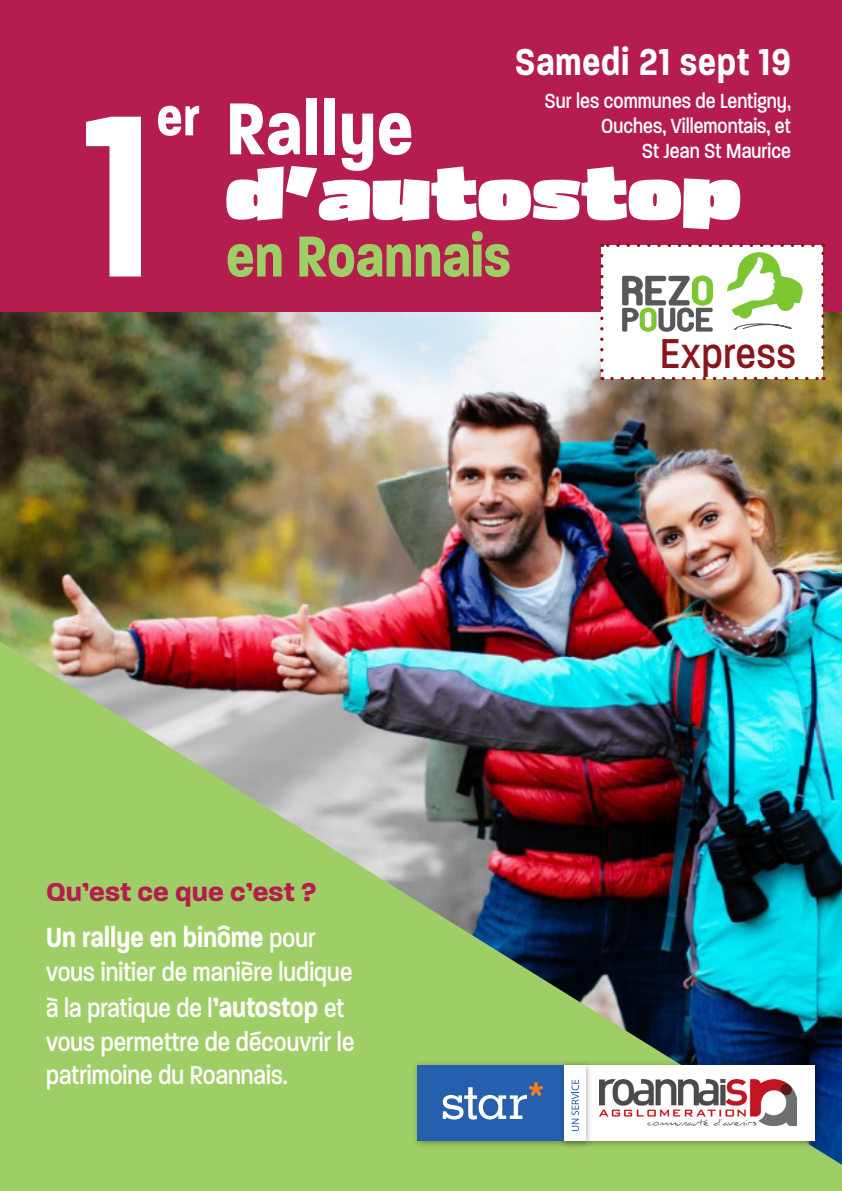
<style>
.page{position:relative;width:842px;height:1191px;background:#fff}
.page>*{position:absolute;margin:0;border:0;box-sizing:border-box;transform-origin:0 0}
.t1{font:600 249.6px "Paralucent Cond";color:#fff}
.t2{font:700 79.4px "Paralucent Cond";letter-spacing:.01em;color:#fff}
.t3{font:900 72.4px "Asphalt";letter-spacing:.01em;color:#fff}
.t4{font:700 62.4px "Paralucent Cond";color:#9fce66}
.t5{font:700 56.8px "Paralucent Cond";color:#fff}
.t6{font:500 45.2px "Paralucent Cond";letter-spacing:.02em;color:#88161a}
.t7{font:600 40.6px "Paralucent Cond";letter-spacing:.02em;color:#fff}
.t8{font:600 30px "Paralucent Cond";color:#fff}
.t9{font:500 28px/34.4px "Paralucent Cond";color:#fff}
.TITRE_PARAGRAPHE{font:700 28px "Paralucent";color:#b51d4f}
.t10{font:500 22.2px/25.2px "Paralucent Cond";color:#fff;text-align:right}
.s1{font-weight:500;font-size:28px}
.s2{font-weight:600;font-size:30px}
</style>
<div class="page">
<img style="left:0;top:312px;width:842px;height:330px">
<div style="left:0;top:0;width:842px;height:312px;background:#b51d4f"></div>
<svg style="left:600px;top:244px;width:225px;height:136px"></svg>
<img style="left:0;top:642px;width:842px;height:549px">
<img style="left:410px;top:1057px;width:147px;height:94px">
<div style="left:417px;top:1064px;width:153px;height:76px;background:#255fad"></div>
<img style="left:596px;top:1057px;width:229px;height:94px">
<div style="left:570px;top:1064px;width:244px;height:76px;background:#fff"></div>
<img style="left:557px;top:1057px;width:39px;height:94px">
<div style="left:564px;top:1064px;width:21px;height:76px;background:#fff"></div>
<svg style="left:571px;top:1079px;width:8px;height:52px"></svg>
<svg style="left:443px;top:1082px;width:100px;height:37px"></svg>
<img style="left:600px;top:1079px;width:197px;height:47px">
<p class="t1" style="left:83px;top:49px;width:73px">1</p>
<p class="t5" style="left:157px;top:83px;width:44px">er</p>
<p class="t7" style="left:514px;top:38px;width:278px">Samedi 21 sept 19</p>
<p class="t10" style="left:544px;top:88px;width:248px">Sur les communes de Lentigny,<br>Ouches, Villemontais, et<br>St Jean St Maurice</p>
<p class="t2" style="left:226px;top:81px;width:189px">Rallye</p>
<p class="t3" style="left:226px;top:146px;width:516px">d’autostop</p>
<p class="t4" style="left:226px;top:219px;width:286px">en Roannais</p>
<p class="t6" style="left:660px;top:327px;width:137px">Express</p>
<p class="TITRE_PARAGRAPHE" style="left:46px;top:875px;width:272px">Qu’est ce que c’est ?</p>
<p class="t8" style="left:46px;top:920px;width:271px">Un rallye en binôme <span class="s1">pour</span></p>
<p class="t9" style="left:46px;top:954px;width:310px">vous initier de manière ludique à la pratique de l<span class="s2">’autostop</span> et vous permettre de découvrir le patrimoine du Roannais.</p>
</div>
